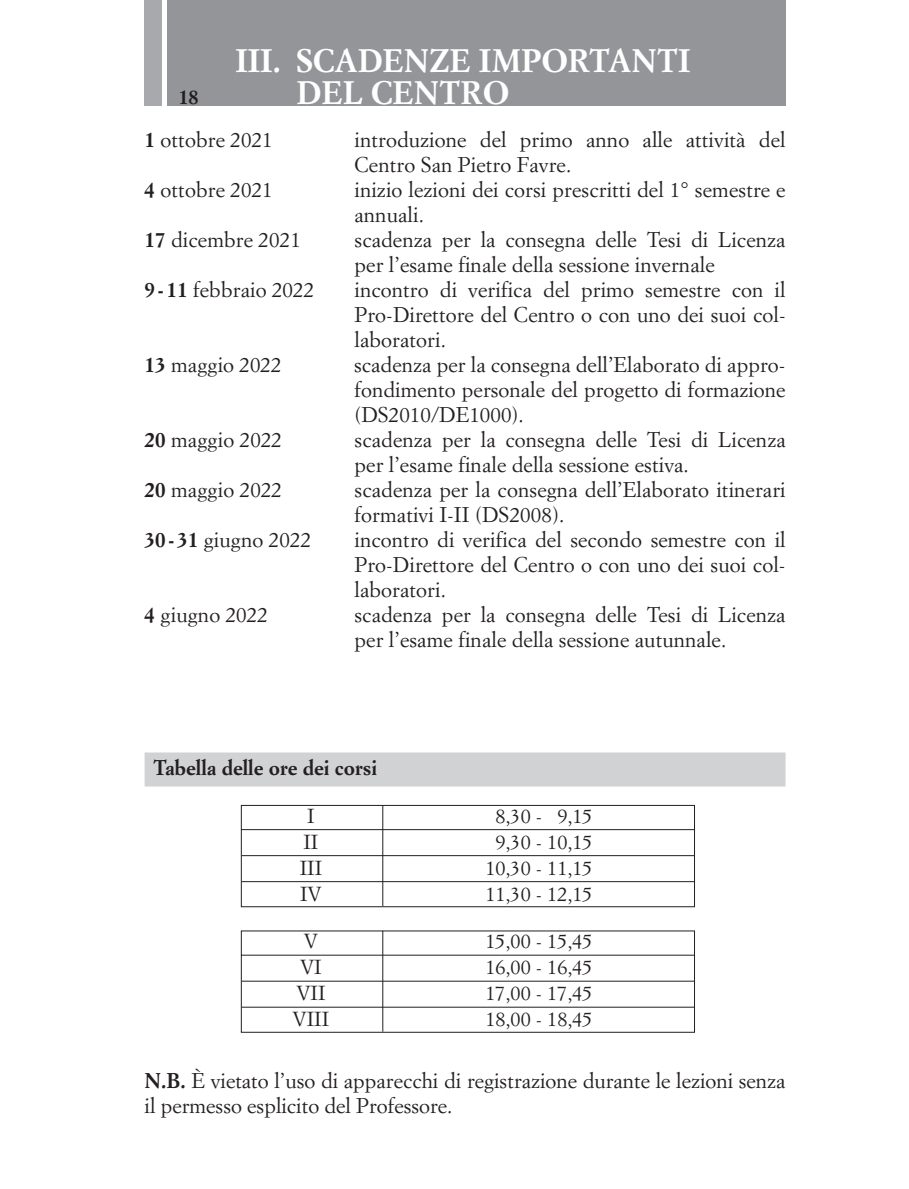
<style>
.page{position:relative;width:909px;height:1189px;background:#fff}
.page>*{position:absolute;margin:0;border:0;box-sizing:border-box;transform-origin:0 0}
.t1{font:700 32px "Simoncini Garamond";color:#fff}
.t2{font:21px/25px "Simoncini Garamond";letter-spacing:.005em;color:#231f20}
.t3{font:700 21px "Simoncini Garamond";color:#231f20}
.t4{font:20px "Simoncini Garamond";color:#231f20}
.t5{font:700 20px "Simoncini Garamond";color:#231f20}
.s1{font-weight:700}
</style>
<div class="page">
<div style="left:167px;top:0;width:618px;height:105px;background:#939598"></div>
<div style="left:145px;top:0;width:17px;height:105px;background:#a8a9ad"></div>
<div style="left:145px;top:752px;width:640px;height:34px;background:#d1d2d4"></div>
<svg style="left:241px;top:805px;width:454px;height:102px"></svg>
<hr style="left:241px;top:855px;width:453px;height:1px;background:#231f20">
<hr style="left:241px;top:881px;width:453px;height:1px;background:#231f20">
<hr style="left:382px;top:805px;width:1px;height:101px;background:#231f20">
<svg style="left:241px;top:930px;width:454px;height:103px"></svg>
<hr style="left:241px;top:981px;width:453px;height:1px;background:#231f20">
<hr style="left:241px;top:1007px;width:453px;height:1px;background:#231f20">
<hr style="left:382px;top:930px;width:1px;height:101px;background:#231f20">
<h1 class="t1" style="left:235px;top:47px;width:457px">III. SCADENZE IMPORTANTI</h1>
<p class="t5" style="left:179px;top:88px;width:21px">18</p>
<h1 class="t1" style="left:296px;top:79px;width:214px">DEL CENTRO</h1>
<p class="t2" style="left:145px;top:129px;width:130px"><span class="s1">1</span> ottobre 2021</p>
<p class="t2" style="left:354px;top:129px;width:432px">introduzione del primo anno alle attività del<br>Centro San Pietro Favre.</p>
<p class="t2" style="left:145px;top:179px;width:130px"><span class="s1">4</span> ottobre 2021</p>
<p class="t2" style="left:354px;top:179px;width:432px">inizio lezioni dei corsi prescritti del 1° semestre e annuali.</p>
<p class="t2" style="left:145px;top:229px;width:158px"><span class="s1">17</span> dicembre 2021</p>
<p class="t2" style="left:354px;top:229px;width:432px">scadenza per la consegna delle Tesi di Licenza per l’esame finale della sessione invernale</p>
<p class="t2" style="left:145px;top:279px;width:171px"><span class="s1">9 - 11</span> febbraio 2022</p>
<p class="t2" style="left:354px;top:279px;width:432px;text-align:justify">incontro di verifica del primo semestre con il Pro-Direttore del Centro o con uno dei suoi col&shy;laboratori.</p>
<p class="t2" style="left:145px;top:354px;width:139px"><span class="s1">13</span> maggio 2022</p>
<p class="t2" style="left:354px;top:354px;width:433px;text-align:justify">scadenza per la consegna dell’Elaborato di appro - fondimento personale del progetto di formazione (DS2010/DE1000).</p>
<p class="t2" style="left:145px;top:429px;width:139px"><span class="s1">20</span> maggio 2022</p>
<p class="t2" style="left:354px;top:429px;width:433px">scadenza per la consegna delle Tesi di Licenza per l’esame finale della sessione estiva.</p>
<p class="t2" style="left:145px;top:479px;width:139px"><span class="s1">20</span> maggio 2022</p>
<p class="t2" style="left:354px;top:479px;width:433px">scadenza per la consegna dell’Elaborato itinerari formativi I-II (DS2008).</p>
<p class="t2" style="left:145px;top:529px;width:168px"><span class="s1">30 - 31</span> giugno 2022</p>
<p class="t2" style="left:354px;top:529px;width:433px;text-align:justify">incontro di verifica del secondo semestre con il Pro-Direttore del Centro o con uno dei suoi col&shy;laboratori.</p>
<p class="t2" style="left:145px;top:604px;width:125px"><span class="s1">4</span> giugno 2022</p>
<p class="t2" style="left:354px;top:604px;width:432px">scadenza per la consegna delle Tesi di Licenza per l’esame finale della sessione autunnale.</p>
<p class="t3" style="left:153px;top:759px;width:226px">Tabella delle ore dei corsi</p>
<p class="t4" style="left:307px;top:807px;width:9px">I</p>
<p class="t4" style="left:495px;top:807px;width:99px">8,30 - 9,15</p>
<p class="t4" style="left:303px;top:833px;width:16px">II</p>
<p class="t4" style="left:495px;top:833px;width:99px">9,30 - 10,15</p>
<p class="t4" style="left:300px;top:859px;width:24px">III</p>
<p class="t4" style="left:485px;top:859px;width:109px">10,30 - 11,15</p>
<p class="t4" style="left:300px;top:885px;width:23px">IV</p>
<p class="t4" style="left:485px;top:885px;width:109px">11,30 - 12,15</p>
<p class="t4" style="left:304px;top:932px;width:16px">V</p>
<p class="t4" style="left:485px;top:932px;width:109px">15,00 - 15,45</p>
<p class="t4" style="left:300px;top:958px;width:23px">VI</p>
<p class="t4" style="left:485px;top:958px;width:109px">16,00 - 16,45</p>
<p class="t4" style="left:296px;top:984px;width:31px">VII</p>
<p class="t4" style="left:485px;top:984px;width:109px">17,00 - 17,45</p>
<p class="t4" style="left:292px;top:1010px;width:38px">VIII</p>
<p class="t4" style="left:485px;top:1010px;width:109px">18,00 - 18,45</p>
<p class="t2" style="left:145px;top:1069px;width:642px"><span class="s1">N.B.</span> È vietato l’uso di apparecchi di registrazione durante le lezioni senza il permesso esplicito del Professore.</p>
</div>
